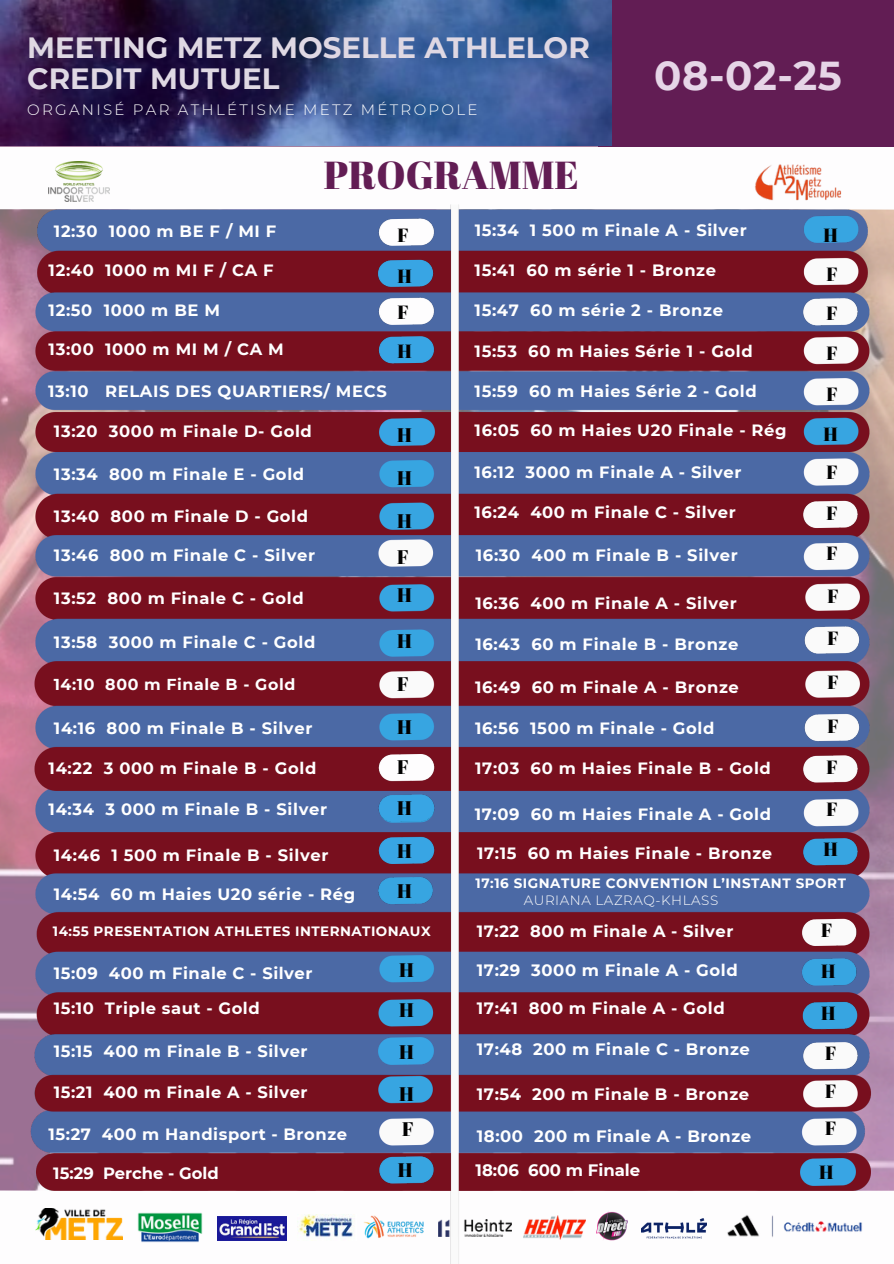
<style>
.page{position:relative;width:894px;height:1264px;background:#fff}
.page>*{position:absolute;margin:0;border:0;box-sizing:border-box;transform-origin:0 0}
.t1{font:700 40.2px "Montserrat";color:#e6d5e7}
.t2{font:39px "Abril Fatface";color:#621d54}
.t3{font:700 29.25px/31.5px "Montserrat";color:#dfd8e3}
.t4{font:19.65px/42.9px "Abril Fatface";color:#000}
.t5{font:19.05px/39.3px "Abril Fatface";color:#000}
.t6{font:700 16.5px "Montserrat";letter-spacing:.035em;color:#fff}
.t7{font:700 16.5px "Montserrat";color:#fff}
.t8{font:700 16.35px/34.5px "Montserrat";letter-spacing:.04em;color:#fff}
.t9{font:700 16.35px "Montserrat";color:#fff}
.t10{font:700 15.75px "Montserrat";letter-spacing:.04em;color:#fff}
.t11{font:300 15px "Montserrat";letter-spacing:.15em;color:#fff}
.t12{font:700 13.5px "Montserrat";letter-spacing:.035em;color:#fff}
.t13{font:300 13.5px "Montserrat";letter-spacing:.04em;color:#fff}
</style>
<div class="page">
<div style="left:598px;top:0;width:295px;height:146px;background:#621d54"></div>
<img style="left:0;top:0;width:611px;height:145px">
<img style="left:0;top:161px;width:893px;height:1102px">
<img style="left:800px;top:1158px;width:55px;height:27px">
<h6 class="t3" style="left:27px;top:32px;width:564px">MEETING METZ MOSELLE ATHLELOR<br>CREDIT MUTUEL</h6>
<h6 class="t11" style="left:27px;top:101px;width:451px">ORGANISÉ PAR ATHLÉTISME METZ MÉTROPOLE</h6>
<h6 class="t2" style="left:324px;top:147px;width:256px">PROGRAMME</h6>
<h4 class="t1" style="left:654px;top:51px;width:189px">08-02-25</h4>
<p class="t8" style="left:54px;top:214px;width:224px">12:30 1000 m BE F / MI F</p>
<p class="t8" style="left:49px;top:253px;width:226px">12:40 1000 m MI F / CA F</p>
<p class="t8" style="left:49px;top:292px;width:173px">12:50 1000 m BE M</p>
<p class="t8" style="left:49px;top:332px;width:237px">13:00 1000 m MI M / CA M</p>
<h3 class="t8" style="left:48px;top:373px;width:340px">13:10 RELAIS DES QUARTIERS/ MECS</h3>
<h2 class="t8" style="left:54px;top:414px;width:259px">13:20 3000 m Finale D- Gold</h2>
<h1 class="t8" style="left:54px;top:456px;width:252px">13:34 800 m Finale E - Gold</h1>
<p class="t8" style="left:54px;top:499px;width:256px">13:40 800 m Finale D - Gold</p>
<p class="t8" style="left:54px;top:537px;width:262px">13:46 800 m Finale C - Silver</p>
<p class="t8" style="left:54px;top:581px;width:251px">13:52 800 m Finale C - Gold</p>
<p class="t8" style="left:54px;top:625px;width:263px">13:58 3000 m Finale C - Gold</p>
<p class="t10" style="left:54px;top:674px;width:243px">14:10 800 m Finale B - Gold</p>
<h6 class="t8" style="left:54px;top:710px;width:260px">14:16 800 m Finale B - Silver</h6>
<h6 class="t8" style="left:49px;top:751px;width:269px">14:22 3 000 m Finale B - Gold</h6>
<h6 class="t8" style="left:49px;top:791px;width:280px">14:34 3 000 m Finale B - Silver</h6>
<p class="t8" style="left:54px;top:838px;width:276px">14:46 1 500 m Finale B - Silver</p>
<p class="t8" style="left:54px;top:877px;width:303px">14:54 60 m Haies U20 série - Rég</p>
<h6 class="t12" style="left:53px;top:923px;width:379px">14:55 PRESENTATION ATHLETES INTERNATIONAUX</h6>
<h4 class="t5" style="left:397px;top:213px;width:16px;line-height:41.7px">F<br>H</h4>
<h4 class="t5" style="left:397px;top:293px;width:16px;line-height:38.2px">F<br>H</h4>
<h6 class="t4" style="left:397px;top:413px;width:16px;text-align:justify">H H H</h6>
<h6 class="t4" style="left:397px;top:537px;width:16px;line-height:38.2px">F<br>H</h6>
<h6 class="t4" style="left:397px;top:619px;width:16px">H<br>F<br>H</h6>
<h6 class="t4" style="left:397px;top:746px;width:16px;line-height:40.5px">F<br>H</h6>
<h6 class="t4" style="left:397px;top:830px;width:16px;line-height:40.5px">H<br>H</h6>
<h6 class="t8" style="left:54px;top:956px;width:260px">15:09 400 m Finale C - Silver<br>15:10 Triple saut - Gold</h6>
<h6 class="t8" style="left:54px;top:1033px;width:255px">15:15 400 m Finale B - Silver</h6>
<h6 class="t8" style="left:54px;top:1075px;width:255px">15:21 400 m Finale A - Silver</h6>
<h6 class="t8" style="left:49px;top:1116px;width:300px">15:27 400 m Handisport - Bronze</h6>
<h6 class="t9" style="left:53px;top:1163px;width:167px">15:29 Perche - Gold</h6>
<p class="t4" style="left:399px;top:948px;width:16px;line-height:41.2px;text-align:justify">H H H H</p>
<p class="t4" style="left:397px;top:1108px;width:18px;line-height:40.5px">F<br>H</p>
<p class="t8" style="left:474px;top:213px;width:274px">15:34 1 500 m Finale A - Silver</p>
<h4 class="t8" style="left:474px;top:253px;width:243px">15:41 60 m série 1 - Bronze</h4>
<h4 class="t8" style="left:474px;top:293px;width:250px">15:47 60 m série 2 - Bronze</h4>
<h6 class="t8" style="left:474px;top:334px;width:279px">15:53 60 m Haies Série 1 - Gold</h6>
<h6 class="t8" style="left:474px;top:373px;width:283px">15:59 60 m Haies Série 2 - Gold</h6>
<h6 class="t8" style="left:474px;top:413px;width:313px">16:05 60 m Haies U20 Finale - Rég</h6>
<h6 class="t8" style="left:474px;top:454px;width:268px">16:12 3000 m Finale A - Silver</h6>
<h6 class="t8" style="left:474px;top:495px;width:262px">16:24 400 m Finale C - Silver</h6>
<h6 class="t8" style="left:475px;top:538px;width:263px">16:30 400 m Finale B - Silver</h6>
<h4 class="t8" style="left:475px;top:586px;width:263px">16:36 400 m Finale A - Silver</h4>
<h4 class="t8" style="left:475px;top:626px;width:264px">16:43 60 m Finale B - Bronze</h4>
<h5 class="t8" style="left:475px;top:670px;width:265px">16:49 60 m Finale A - Bronze</h5>
<h5 class="t8" style="left:475px;top:711px;width:241px">16:56 1500 m Finale - Gold</h5>
<p class="t8" style="left:475px;top:751px;width:297px">17:03 60 m Haies Finale B - Gold</p>
<h6 class="t8" style="left:474px;top:796px;width:298px">17:09 60 m Haies Finale A - Gold</h6>
<h4 class="t8" style="left:477px;top:835px;width:296px">17:15 60 m Haies Finale - Bronze</h4>
<p class="t5" style="left:823px;top:215px;width:16px;text-align:justify">H F F F</p>
<p class="t5" style="left:823px;top:375px;width:16px;line-height:38.8px;text-align:justify">F H F</p>
<p class="t5" style="left:826px;top:492px;width:13px;line-height:40.5px">F<br>F</p>
<h6 class="t5" style="left:827px;top:575px;width:13px">F</h6>
<h6 class="t5" style="left:827px;top:618px;width:13px">F</h6>
<h6 class="t5" style="left:827px;top:662px;width:13px">F</h6>
<h6 class="t5" style="left:827px;top:706px;width:13px">F</h6>
<h4 class="t5" style="left:826px;top:746px;width:13px">F</h4>
<h4 class="t5" style="left:823px;top:789px;width:16px">F<br>H</h4>
<h6 class="t12" style="left:475px;top:874px;width:372px">17:16 SIGNATURE CONVENTION L’INSTANT SPORT</h6>
<h6 class="t13" style="left:523px;top:891px;width:196px">AURIANA LAZRAQ-KHLASS</h6>
<h6 class="t8" style="left:477px;top:913px;width:258px">17:22 800 m Finale A - Silver</h6>
<h6 class="t6" style="left:477px;top:960px;width:262px">17:29 3000 m Finale A - Gold</h6>
<h6 class="t6" style="left:477px;top:997px;width:249px">17:41 800 m Finale A - Gold</h6>
<p class="t6" style="left:477px;top:1038px;width:274px">17:48 200 m Finale C - Bronze</p>
<h6 class="t6" style="left:477px;top:1084px;width:274px">17:54 200 m Finale B - Bronze</h6>
<h6 class="t6" style="left:477px;top:1125px;width:276px">18:00 200 m Finale A - Bronze</h6>
<h6 class="t7" style="left:475px;top:1160px;width:166px">18:06 600 m Finale</h6>
<p class="t5" style="left:820px;top:909px;width:16px;line-height:40.5px">F<br>H</p>
<p class="t5" style="left:820px;top:993px;width:16px">H</p>
<p class="t5" style="left:824px;top:1033px;width:13px;line-height:37.7px;text-align:justify">F F F</p>
<h6 class="t5" style="left:818px;top:1151px;width:16px">H</h6>
</div>
